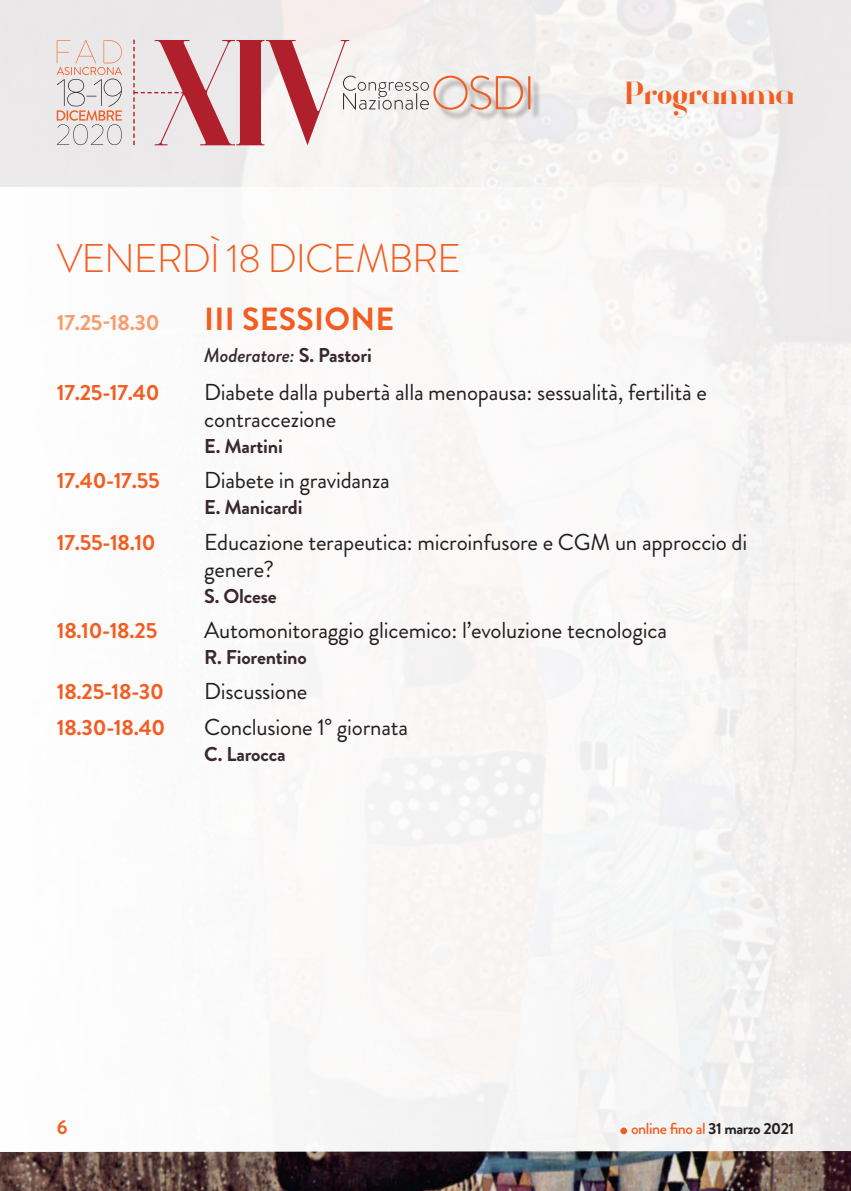
<style>
.page{position:relative;width:851px;height:1191px;background:#fff}
.page>*{position:absolute;margin:0;border:0;box-sizing:border-box;transform-origin:0 0}
.t1{font:300 40px "Brandon Grotesque";letter-spacing:-.03em;color:#f25d21}
.t2{font:700 32px "Brandon Grotesque";letter-spacing:.01em;color:#f25d21}
.t3{font:32px "Argo";color:#f25d21}
.t4{font:23px/27px "Brandon Grotesque";letter-spacing:-.01em;color:#231f20}
.t5{font:700 22px "Brandon Grotesque";letter-spacing:-.01em;color:#f25d21}
.t6{font:700 22px "Brandon Grotesque";letter-spacing:-.01em;color:#f89c6c}
.t7{font:700 20px "Brandon Grotesque";letter-spacing:-.01em;color:#39282f}
.t8{font:italic 500 20px "Brandon Grotesque";letter-spacing:-.01em;color:#39282f}
.t9{font:700 20px "Brandon Grotesque";color:#f25d21}
.t10{font:500 16px "Brandon Grotesque";letter-spacing:-.03em;color:#f25d21}
.s1{font-weight:700;font-style:normal}
.s2{font-weight:700;color:#231f20}
</style>
<div class="page">
<img style="left:0;top:1151px;width:850px;height:40px">
<div style="left:0;top:187px;width:850px;height:964px;background:#faf9f8"></div>
<div style="left:435px;top:77px;width:106px;height:44px;background:#231f20;opacity:.5"></div>
<svg style="left:133px;top:40px;width:397px;height:105px"></svg>
<svg style="left:57px;top:40px;width:65px;height:105px;background:#e2d4d1"></svg>
<div style="left:620px;top:1127px;width:7px;height:7px;background:#f25d21;border-radius:50%"></div>
<h1 class="t1" style="left:57px;top:231px;width:405px">VENERDÌ 18 DICEMBRE</h1>
<h2 class="t3" style="left:625px;top:75px;width:170px">Programma</h2>
<p class="t6" style="left:57px;top:307px;width:104px">17.25-18.30</p>
<h2 class="t2" style="left:204px;top:297px;width:192px">III SESSIONE</h2>
<p class="t8" style="left:204px;top:341px;width:169px">Moderatore: <span class="s1">S. Pastori</span></p>
<p class="t5" style="left:57px;top:377px;width:104px">17.25-17.40</p>
<p class="t4" style="left:204px;top:379px;width:504px">Diabete dalla pubertà alla menopausa: sessualità, fertilità e contraccezione</p>
<p class="t7" style="left:204px;top:432px;width:80px">E. Martini</p>
<p class="t5" style="left:57px;top:465px;width:104px">17.40-17.55</p>
<p class="t4" style="left:204px;top:467px;width:187px">Diabete in gravidanza</p>
<p class="t7" style="left:204px;top:493px;width:100px">E. Manicardi</p>
<p class="t5" style="left:57px;top:527px;width:100px">17.55-18.10</p>
<p class="t4" style="left:204px;top:528px;width:544px">Educazione terapeutica: microinfusore e CGM un approccio di genere?</p>
<p class="t7" style="left:204px;top:581px;width:74px">S. Olcese</p>
<p class="t5" style="left:57px;top:615px;width:102px">18.10-18.25</p>
<p class="t4" style="left:204px;top:617px;width:464px">Automonitoraggio glicemico: l’evoluzione tecnologica</p>
<p class="t7" style="left:204px;top:643px;width:104px">R. Fiorentino</p>
<p class="t5" style="left:57px;top:676px;width:109px">18.25-18-30</p>
<p class="t4" style="left:204px;top:678px;width:105px">Discussione</p>
<p class="t5" style="left:57px;top:712px;width:110px">18.30-18.40</p>
<p class="t4" style="left:204px;top:714px;width:205px">Conclusione 1° giornata</p>
<p class="t7" style="left:204px;top:740px;width:83px">C. Larocca</p>
<p class="t9" style="left:57px;top:1113px;width:12px">6</p>
<p class="t10" style="left:631px;top:1117px;width:164px">online fino al <span class="s2">31 marzo 2021</span></p>
</div>
